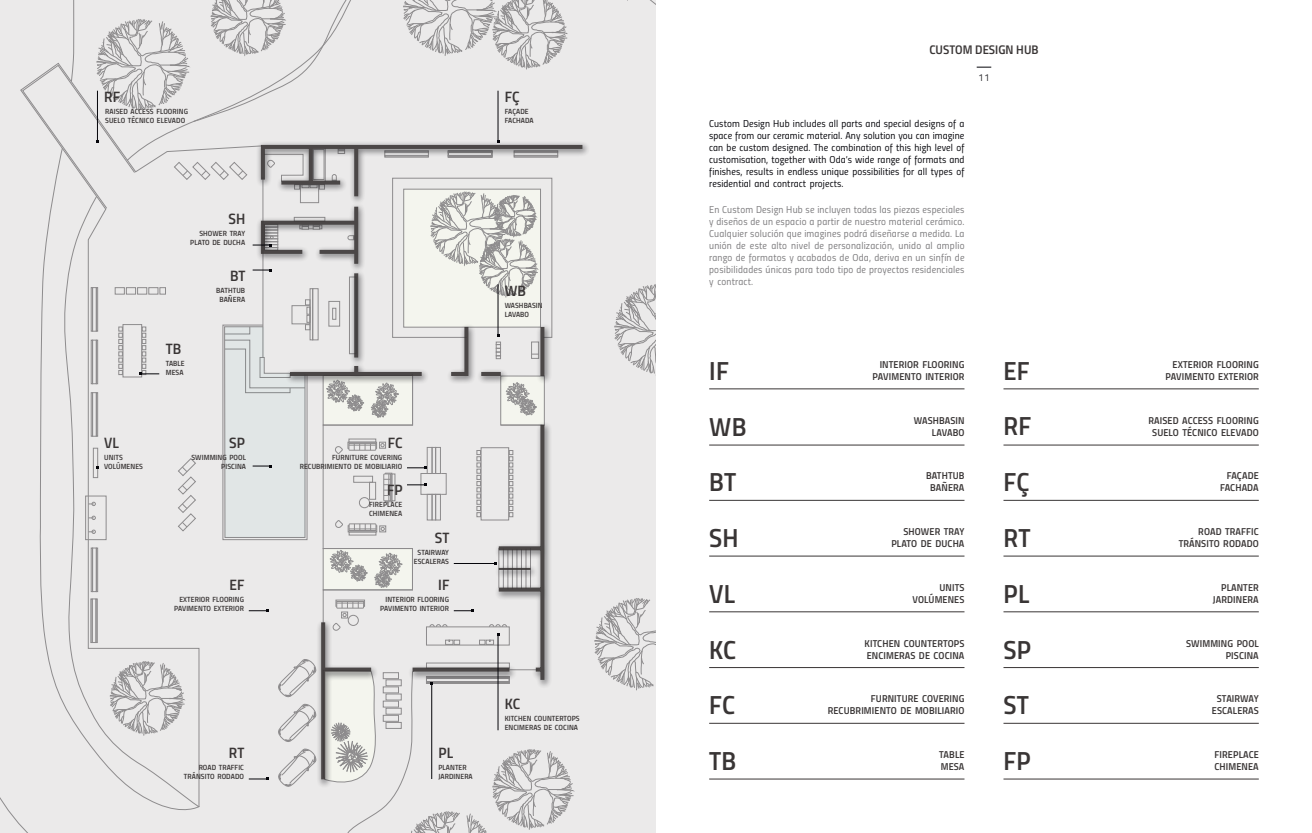
<style>
.page{position:relative;width:1312px;height:833px;background:#fff}
.page>*{position:absolute;margin:0;border:0;box-sizing:border-box;transform-origin:0 0}
.t1{font:26.12px "Titillium Semibold Upright";letter-spacing:.01em;color:#393535}
.t2{font:15px "Titillium Semibold Upright";letter-spacing:.01em;color:#393535}
.t3{font:12.5px "Titillium Semibold Upright";color:#393535}
.t4{font:10px/12px "Titillium Semibold Upright";letter-spacing:.01em;color:#393535;text-align:right}
.t5{font:10px/12px "Titillium Regular Upright";letter-spacing:.02em;color:#7d7c7e;text-align:justify}
.t6{font:10px/12px "Titillium Regular Upright";letter-spacing:.01em;color:#05050a;text-align:justify}
.t7{font:10px "Titillium Light Upright";color:#05050a}
.t8{font:7.5px/9px "Titillium Semibold Upright";letter-spacing:.01em;color:#393535}
</style>
<div class="page">
<svg style="left:976px;top:67px;width:15px;height:1px"></svg>
<div style="left:0;top:0;width:656px;height:833px;background:#ebeaea"></div>
<svg style="left:614px;top:284px;width:42px;height:92px;background:#d3d1d2"></svg>
<svg style="left:594px;top:598px;width:62px;height:92px;background:#d5d4d4"></svg>
<svg style="left:404px;top:788px;width:169px;height:45px;background:#dbdada"></svg>
<svg style="left:110px;top:661px;width:75px;height:74px;background:#d1d0d0"></svg>
<div style="left:255px;top:141px;width:335px;height:647px;background:#05050a;opacity:.5"></div>
<svg style="left:286px;top:684px;width:184px;height:99px;background:#dfdedd"></svg>
<svg style="left:259px;top:143px;width:327px;height:541px;background:#dcdbdb"></svg>
<hr style="left:431px;top:683px;width:1px;height:96px;background:#05050a">
<hr style="left:497px;top:635px;width:1px;height:95px;background:#05050a">
<svg style="left:249px;top:777px;width:19px;height:3px"></svg>
<hr style="left:709px;top:778px;width:255px;height:1px;background:#393535">
<hr style="left:1003px;top:778px;width:255px;height:1px;background:#393535">
<hr style="left:709px;top:723px;width:255px;height:1px;background:#393535">
<hr style="left:1003px;top:723px;width:255px;height:1px;background:#393535">
<hr style="left:709px;top:500px;width:255px;height:1px;background:#393535">
<hr style="left:1003px;top:500px;width:255px;height:1px;background:#393535">
<hr style="left:709px;top:556px;width:255px;height:1px;background:#393535">
<hr style="left:1003px;top:556px;width:255px;height:1px;background:#393535">
<hr style="left:709px;top:611px;width:255px;height:1px;background:#393535">
<hr style="left:1003px;top:611px;width:255px;height:1px;background:#393535">
<hr style="left:709px;top:667px;width:255px;height:1px;background:#393535">
<hr style="left:1003px;top:667px;width:255px;height:1px;background:#393535">
<hr style="left:1003px;top:388px;width:255px;height:1px;background:#393535">
<hr style="left:709px;top:388px;width:255px;height:1px;background:#393535">
<hr style="left:709px;top:445px;width:255px;height:1px;background:#393535">
<hr style="left:1003px;top:445px;width:255px;height:1px;background:#393535">
<svg style="left:22px;top:0;width:545px;height:644px;background:#e0dfdf"></svg>
<h2 class="t2" style="left:104px;top:85px;width:17px">RF</h2>
<h2 class="t2" style="left:504px;top:85px;width:16px">FÇ</h2>
<p class="t8" style="left:105px;top:106px;width:84px">RAISED ACCESS FLOORING<br>SUELO TÉCNICO ELEVADO</p>
<h2 class="t2" style="left:228px;top:208px;width:18px">SH</h2>
<p class="t8" style="left:190px;top:229px;width:56px;text-align:right">SHOWER TRAY<br>PLATO DE DUCHA</p>
<h2 class="t2" style="left:230px;top:265px;width:17px">BT</h2>
<h2 class="t2" style="left:166px;top:337px;width:17px">TB</h2>
<p class="t8" style="left:166px;top:358px;width:20px">TABLE<br>MESA</p>
<p class="t8" style="left:216px;top:286px;width:30px;text-align:center">BATHTUB<br>BAÑERA</p>
<h2 class="t2" style="left:104px;top:431px;width:16px">VL</h2>
<p class="t8" style="left:104px;top:452px;width:40px">UNITS<br>VOLÚMENES</p>
<h2 class="t2" style="left:229px;top:431px;width:17px">SP</h2>
<p class="t8" style="left:191px;top:452px;width:56px;text-align:right">SWIMMING POOL<br>PISCINA</p>
<h2 class="t2" style="left:229px;top:573px;width:17px">EF</h2>
<p class="t8" style="left:174px;top:594px;width:71px;text-align:right">EXTERIOR FLOORING<br>PAVIMENTO EXTERIOR</p>
<h2 class="t2" style="left:229px;top:741px;width:17px">RT</h2>
<p class="t8" style="left:184px;top:762px;width:62px;text-align:right">ROAD TRAFFIC<br>TRÁNSITO RODADO</p>
<p class="t8" style="left:504px;top:106px;width:31px">FAÇADE<br>FACHADA</p>
<h2 class="t2" style="left:504px;top:279px;width:23px">WB</h2>
<p class="t8" style="left:504px;top:300px;width:40px">WASHBASIN<br>LAVABO</p>
<h2 class="t2" style="left:388px;top:431px;width:16px">FC</h2>
<h2 class="t2" style="left:387px;top:478px;width:17px">FP</h2>
<p class="t8" style="left:300px;top:452px;width:104px;text-align:right">FURNITURE COVERING<br>RECUBRIMIENTO DE MOBILIARIO</p>
<p class="t8" style="left:369px;top:499px;width:35px">FIREPLACE<br>CHIMENEA</p>
<h2 class="t2" style="left:435px;top:526px;width:16px">ST</h2>
<p class="t8" style="left:414px;top:547px;width:37px;text-align:center">STAIRWAY<br>ESCALERAS</p>
<h2 class="t2" style="left:438px;top:573px;width:13px">IF</h2>
<p class="t8" style="left:380px;top:594px;width:70px;text-align:right">INTERIOR FLOORING<br>PAVIMENTO INTERIOR</p>
<h2 class="t2" style="left:438px;top:741px;width:16px">PL</h2>
<p class="t8" style="left:438px;top:762px;width:36px">PLANTER<br>JARDINERA</p>
<h2 class="t2" style="left:504px;top:692px;width:17px">KC</h2>
<p class="t8" style="left:504px;top:713px;width:76px">KITCHEN COUNTERTOPS<br>ENCIMERAS DE COCINA</p>
<h3 class="t3" style="left:929px;top:40px;width:111px">CUSTOM DESIGN HUB</h3>
<h3 class="t7" style="left:977px;top:70px;width:13px">11</h3>
<p class="t6" style="left:709px;top:117px;width:257px">Custom Design Hub includes all parts and special designs of a space from our ceramic material. Any solution you can imagine can be custom designed. The combination of this high level of customisation, together with Oda’s wide range of formats and finishes, results in endless unique possibilities for all types of residential and contract projects.</p>
<p class="t5" style="left:709px;top:203px;width:257px">En Custom Design Hub se incluyen todas las piezas especiales y diseños de un espacio a partir de nuestro material cerámico.<br>Cualquier solución que imagines podrá diseñarse a medida. La unión de este alto nivel de personalización, unido al amplio rango de formatos y acabados de Oda, deriva en un sinfín de posibilidades únicas para todo tipo de proyectos residenciales y contract.</p>
<h3 class="t4" style="left:879px;top:358px;width:86px">INTERIOR FLOORING</h3>
<h3 class="t4" style="left:1165px;top:358px;width:95px">EXTERIOR FLOORING<br>PAVIMENTO EXTERIOR</h3>
<h1 class="t1" style="left:709px;top:351px;width:21px">IF</h1>
<h3 class="t4" style="left:872px;top:370px;width:93px">PAVIMENTO INTERIOR</h3>
<h1 class="t1" style="left:1003px;top:351px;width:28px">EF</h1>
<h3 class="t4" style="left:913px;top:414px;width:52px">WASHBASIN<br>LAVABO</h3>
<h3 class="t4" style="left:1148px;top:414px;width:112px">RAISED ACCESS FLOORING</h3>
<h1 class="t1" style="left:709px;top:407px;width:39px">WB</h1>
<h1 class="t1" style="left:1003px;top:406px;width:29px">RF</h1>
<h3 class="t4" style="left:1151px;top:426px;width:108px">SUELO TÉCNICO ELEVADO</h3>
<h3 class="t4" style="left:925px;top:469px;width:40px;text-align:center">BATHTUB<br>BAÑERA</h3>
<h3 class="t4" style="left:1226px;top:469px;width:34px">FAÇADE</h3>
<h1 class="t1" style="left:709px;top:462px;width:29px">BT</h1>
<h1 class="t1" style="left:1003px;top:462px;width:27px">FÇ</h1>
<h3 class="t4" style="left:1219px;top:481px;width:40px">FACHADA</h3>
<h3 class="t4" style="left:891px;top:525px;width:75px">SHOWER TRAY<br>PLATO DE DUCHA</h3>
<h3 class="t4" style="left:1197px;top:525px;width:62px">ROAD TRAFFIC</h3>
<h1 class="t1" style="left:709px;top:518px;width:31px">SH</h1>
<h1 class="t1" style="left:1003px;top:518px;width:29px">RT</h1>
<h3 class="t4" style="left:1178px;top:537px;width:82px">TRÁNSITO RODADO</h3>
<h3 class="t4" style="left:912px;top:581px;width:53px">UNITS<br>VOLÚMENES</h3>
<h3 class="t4" style="left:1220px;top:581px;width:39px">PLANTER</h3>
<h1 class="t1" style="left:709px;top:574px;width:27px">VL</h1>
<h1 class="t1" style="left:1003px;top:574px;width:27px">PL</h1>
<h3 class="t4" style="left:1212px;top:593px;width:47px">JARDINERA</h3>
<h3 class="t4" style="left:864px;top:636px;width:101px;text-align:left">KITCHEN COUNTERTOPS<br>ENCIMERAS DE COCINA</h3>
<h3 class="t4" style="left:1185px;top:636px;width:74px">SWIMMING POOL</h3>
<h1 class="t1" style="left:709px;top:629px;width:29px">KC</h1>
<h1 class="t1" style="left:1003px;top:629px;width:29px">SP</h1>
<h3 class="t4" style="left:1225px;top:648px;width:35px">PISCINA</h3>
<h3 class="t4" style="left:827px;top:692px;width:138px">FURNITURE COVERING<br>RECUBRIMIENTO DE MOBILIARIO</h3>
<h3 class="t4" style="left:1216px;top:692px;width:43px">STAIRWAY</h3>
<h1 class="t1" style="left:709px;top:685px;width:27px">FC</h1>
<h1 class="t1" style="left:1003px;top:685px;width:27px">ST</h1>
<h3 class="t4" style="left:1211px;top:704px;width:48px">ESCALERAS</h3>
<h3 class="t4" style="left:939px;top:748px;width:27px;text-align:left">TABLE<br>MESA</h3>
<h3 class="t4" style="left:1214px;top:748px;width:46px">FIREPLACE</h3>
<h1 class="t1" style="left:709px;top:741px;width:29px">TB</h1>
<h1 class="t1" style="left:1003px;top:741px;width:29px">FP</h1>
<h3 class="t4" style="left:1214px;top:760px;width:46px">CHIMENEA</h3>
</div>
